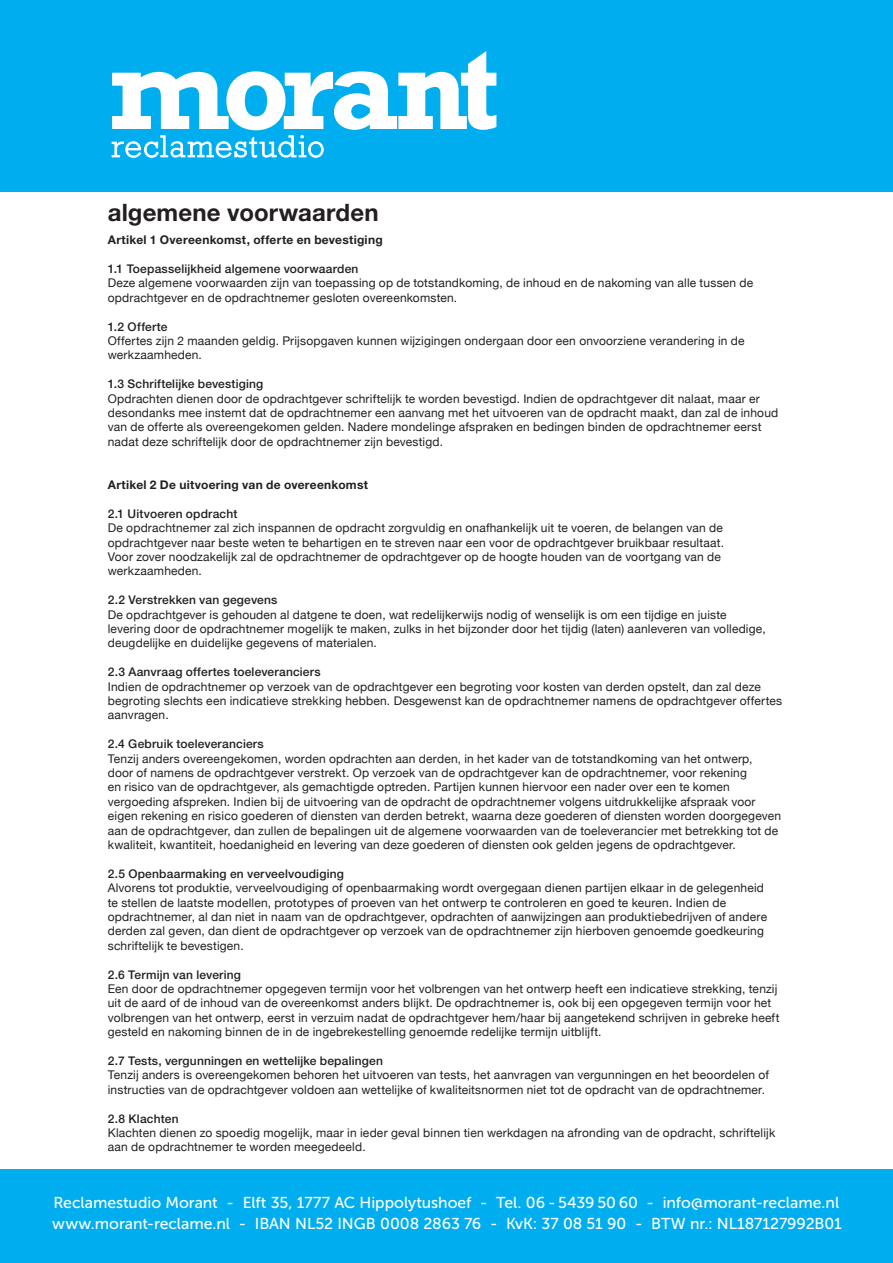
<style>
.page{position:relative;width:893px;height:1263px;background:#fff}
.page>*{position:absolute;margin:0;border:0;box-sizing:border-box;transform-origin:0 0}
.t1{font:700 24px "Helvetica Neue";letter-spacing:.005em;color:#231f20}
.t2{font:15.75px/21px "Museo Sans 500";letter-spacing:-.005em;color:#fff}
.t3{font:12px/14.4px "Helvetica Neue";letter-spacing:.015em;color:#231f20}
.t4{font:500 12px "Helvetica Neue";letter-spacing:.015em;color:#231f20}
.t5{font:700 12px "Helvetica Neue";letter-spacing:.02em;color:#231f20}
</style>
<div class="page">
<div style="left:0;top:0;width:893px;height:191px;background:#00aeef"></div>
<div style="left:0;top:1169px;width:893px;height:94px;background:#00aeef"></div>
<svg style="left:111px;top:51px;width:385px;height:107px"></svg>
<h1 class="t1" style="left:108px;top:198px;width:272px">algemene voorwaarden</h1>
<p class="t5" style="left:108px;top:232px;width:276px">Artikel 1 Overeenkomst, offerte en bevestiging</p>
<p class="t4" style="left:108px;top:261px;width:252px">1.1 Toepasselijkheid algemene voorwaarden</p>
<p class="t3" style="left:108px;top:277px;width:647px">Deze algemene voorwaarden zijn van toepassing op de totstandkoming, de inhoud en de nakoming van alle tussen de opdrachtgever en de opdrachtnemer gesloten overeenkomsten.</p>
<p class="t4" style="left:108px;top:319px;width:61px">1.2 Offerte</p>
<p class="t3" style="left:108px;top:334px;width:638px">Offertes zijn 2 maanden geldig. Prijsopgaven kunnen wijzigingen ondergaan door een onvoorziene verandering in de werkzaamheden.</p>
<p class="t4" style="left:108px;top:377px;width:157px">1.3 Schriftelijke bevestiging</p>
<p class="t3" style="left:108px;top:392px;width:672px">Opdrachten dienen door de opdrachtgever schriftelijk te worden bevestigd. Indien de opdrachtgever dit nalaat, maar er desondanks mee instemt dat de opdrachtnemer een aanvang met het uitvoeren van de opdracht maakt, dan zal de inhoud van de offerte als overeengekomen gelden. Nadere mondelinge afspraken en bedingen binden de opdrachtnemer eerst nadat deze schriftelijk door de opdrachtnemer zijn bevestigd.</p>
<p class="t5" style="left:108px;top:477px;width:262px">Artikel 2 De uitvoering van de overeenkomst</p>
<p class="t4" style="left:108px;top:506px;width:131px">2.1 Uitvoeren opdracht</p>
<p class="t3" style="left:108px;top:521px;width:618px">De opdrachtnemer zal zich inspannen de opdracht zorgvuldig en onafhankelijk uit te voeren, de belangen van de opdrachtgever naar beste weten te behartigen en te streven naar een voor de opdrachtgever bruikbaar resultaat.<br>Voor zover noodzakelijk zal de opdrachtnemer de opdrachtgever op de hoogte houden van de voortgang van de werkzaamheden.</p>
<p class="t4" style="left:108px;top:593px;width:171px">2.2 Verstrekken van gegevens</p>
<p class="t3" style="left:108px;top:608px;width:659px">De opdrachtgever is gehouden al datgene te doen, wat redelijkerwijs nodig of wenselijk is om een tijdige en juiste levering door de opdrachtnemer mogelijk te maken, zulks in het bijzonder door het tijdig (laten) aanleveren van volledige, deugdelijke en duidelijke gegevens of materialen.</p>
<p class="t4" style="left:108px;top:665px;width:214px">2.3 Aanvraag offertes toeleveranciers</p>
<p class="t3" style="left:108px;top:680px;width:676px">Indien de opdrachtnemer op verzoek van de opdrachtgever een begroting voor kosten van derden opstelt, dan zal deze begroting slechts een indicatieve strekking hebben. Desgewenst kan de opdrachtnemer namens de opdrachtgever offertes aanvragen.</p>
<p class="t4" style="left:108px;top:737px;width:157px">2.4 Gebruik toeleveranciers</p>
<p class="t3" style="left:108px;top:752px;width:675px">Tenzij anders overeengekomen, worden opdrachten aan derden, in het kader van de totstandkoming van het ontwerp,<br>door of namens de opdrachtgever verstrekt. Op verzoek van de opdrachtgever kan de opdrachtnemer, voor rekening<br>en risico van de opdrachtgever, als gemachtigde optreden. Partijen kunnen hiervoor een nader over een te komen vergoeding afspreken. Indien bij de uitvoering van de opdracht de opdrachtnemer volgens uitdrukkelijke afspraak voor eigen rekening en risico goederen of diensten van derden betrekt, waarna deze goederen of diensten worden doorgegeven aan de opdrachtgever, dan zullen de bepalingen uit de algemene voorwaarden van de toeleverancier met betrekking tot de kwaliteit, kwantiteit, hoedanigheid en levering van deze goederen of diensten ook gelden jegens de opdrachtgever.</p>
<p class="t4" style="left:108px;top:866px;width:238px">2.5 Openbaarmaking en verveelvoudiging</p>
<p class="t3" style="left:108px;top:881px;width:661px">Alvorens tot produktie, verveelvoudiging of openbaarmaking wordt overgegaan dienen partijen elkaar in de gelegenheid te stellen de laatste modellen, prototypes of proeven van het ontwerp te controleren en goed te keuren. Indien de opdrachtnemer, al dan niet in naam van de opdrachtgever, opdrachten of aanwijzingen aan produktiebedrijven of andere derden zal geven, dan dient de opdrachtgever op verzoek van de opdrachtnemer zijn hierboven genoemde goedkeuring schriftelijk te bevestigen.</p>
<p class="t4" style="left:108px;top:967px;width:135px">2.6 Termijn van levering</p>
<p class="t3" style="left:108px;top:982px;width:673px">Een door de opdrachtnemer opgegeven termijn voor het volbrengen van het ontwerp heeft een indicatieve strekking, tenzij uit de aard of de inhoud van de overeenkomst anders blijkt. De opdrachtnemer is, ook bij een opgegeven termijn voor het volbrengen van het ontwerp, eerst in verzuim nadat de opdrachtgever hem/haar bij aangetekend schrijven in gebreke heeft gesteld en nakoming binnen de in de ingebrekestelling genoemde redelijke termijn uitblijft.</p>
<p class="t4" style="left:108px;top:1053px;width:277px">2.7 Tests, vergunningen en wettelijke bepalingen</p>
<p class="t3" style="left:108px;top:1069px;width:663px">Tenzij anders is overeengekomen behoren het uitvoeren van tests, het aanvragen van vergunningen en het beoordelen of instructies van de opdrachtgever voldoen aan wettelijke of kwaliteitsnormen niet tot de opdracht van de opdrachtnemer.</p>
<p class="t4" style="left:108px;top:1111px;width:72px">2.8 Klachten</p>
<p class="t3" style="left:108px;top:1126px;width:669px">Klachten dienen zo spoedig mogelijk, maar in ieder geval binnen tien werkdagen na afronding van de opdracht, schriftelijk aan de opdrachtnemer te worden meegedeeld.</p>
<h2 class="t2" style="left:52px;top:1192px;width:791px">Reclamestudio Morant - Elft 35, 1777 AC Hippolytushoef - Tel. 06 - 5439 50 60 - info@morant-reclame.nl www.morant-reclame.nl - IBAN NL52 INGB 0008 2863 76 - KvK: 37 08 51 90 - BTW nr.: NL187127992B01</h2>
</div>
